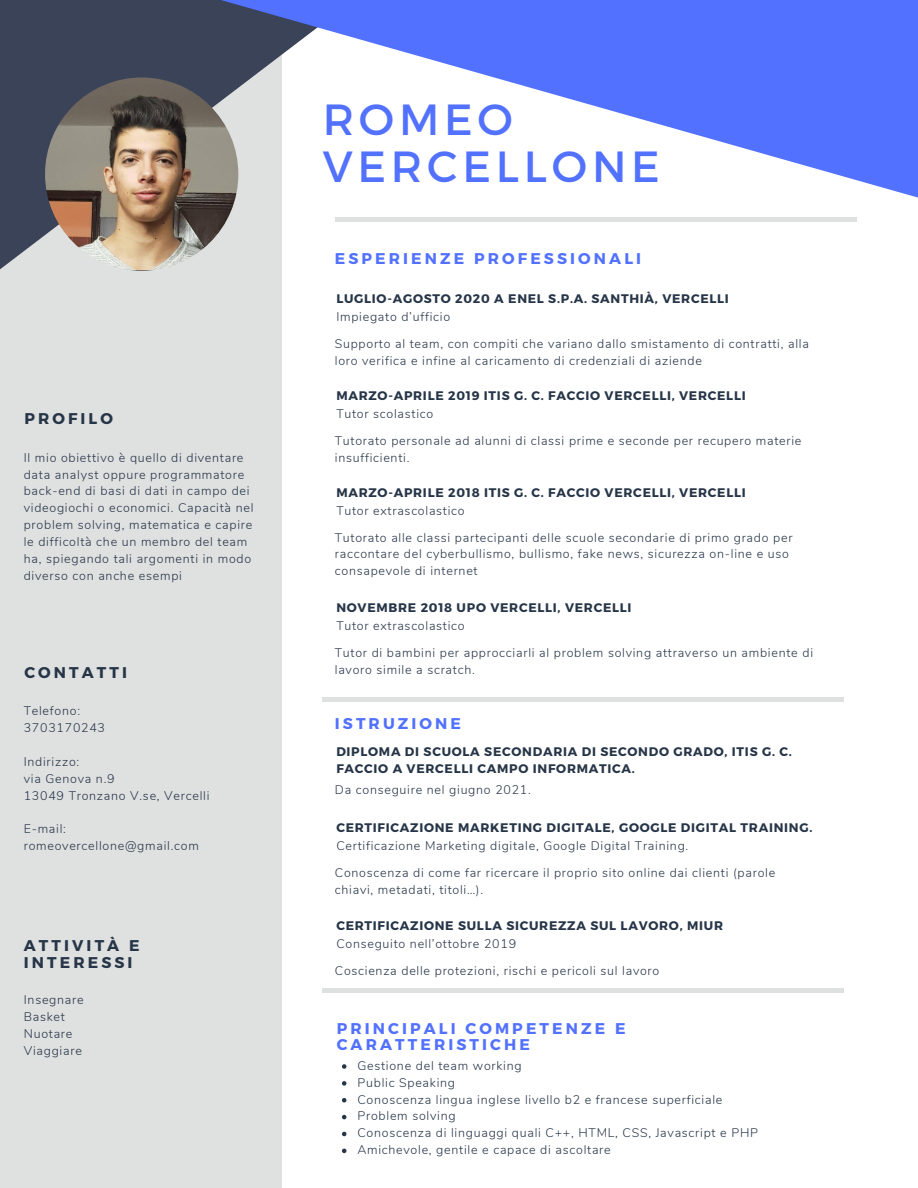
<style>
.page{position:relative;width:918px;height:1188px;background:#fff}
.page>*{position:absolute;margin:0;border:0;box-sizing:border-box;transform-origin:0 0}
.t1{font:43.65px/47.2px "Montserrat";letter-spacing:.11em;color:#5271ff}
.t2{font:700 15.6px/16.8px "Montserrat";letter-spacing:.2em;color:#5271ff}
.t3{font:700 15.6px/16.8px "Montserrat";letter-spacing:.2em;color:#263547}
.t4{font:300 12.45px/16.8px "Nunito";letter-spacing:.06em;color:#263547}
.t5{font:700 12.45px/16.8px "Montserrat";letter-spacing:.06em;color:#263547}
</style>
<div class="page">
<div style="left:0;top:0;width:282px;height:1188px;background:#dfe0e0"></div>
<svg style="left:342px;top:1064px;width:4px;height:5px"></svg>
<svg style="left:342px;top:1081px;width:4px;height:5px"></svg>
<svg style="left:342px;top:1098px;width:4px;height:4px"></svg>
<svg style="left:342px;top:1115px;width:4px;height:4px"></svg>
<svg style="left:342px;top:1132px;width:4px;height:4px"></svg>
<svg style="left:342px;top:1149px;width:4px;height:4px"></svg>
<svg style="left:0;top:241px;width:212px;height:30px"></svg>
<img style="left:45px;top:77px;width:193px;height:194px;border-radius:50%">
<svg style="left:0;top:0;width:918px;height:241px"></svg>
<hr style="left:323px;top:697px;width:521px;height:4px;background:#dfe0e0">
<div style="left:323px;top:988px;width:521px;height:5px;background:#dfe0e0"></div>
<p class="t3" style="left:24px;top:410px;width:90px">PROFILO</p>
<p class="t4" style="left:24px;top:449px;width:231px">Il mio obiettivo è quello di diventare data analyst oppure programmatore back-end di basi di dati in campo dei videogiochi o economici. Capacità nel problem solving, matematica e capire le difficoltà che un membro del team ha, spiegando tali argomenti in modo diverso con anche esempi</p>
<p class="t3" style="left:24px;top:663px;width:104px">CONTATTI</p>
<p class="t4" style="left:24px;top:703px;width:58px">Telefono:</p>
<p class="t4" style="left:24px;top:720px;width:83px">3703170243</p>
<p class="t4" style="left:24px;top:753px;width:57px">Indirizzo:</p>
<p class="t4" style="left:24px;top:770px;width:92px">via Genova n.9</p>
<p class="t4" style="left:24px;top:787px;width:187px">13049 Tronzano V.se, Vercelli</p>
<p class="t4" style="left:24px;top:821px;width:44px">E-mail:</p>
<p class="t4" style="left:24px;top:838px;width:177px">romeovercellone@gmail.com</p>
<p class="t3" style="left:24px;top:936px;width:117px">ATTIVITÀ E<br>INTERESSI</p>
<p class="t4" style="left:24px;top:991px;width:61px">Insegnare</p>
<p class="t4" style="left:24px;top:1008px;width:43px">Basket</p>
<p class="t4" style="left:24px;top:1025px;width:50px">Nuotare</p>
<p class="t4" style="left:24px;top:1042px;width:60px">Viaggiare</p>
<p class="t1" style="left:323px;top:93px;width:339px">ROMEO<br>VERCELLONE</p>
<p class="t2" style="left:335px;top:249px;width:308px">ESPERIENZE PROFESSIONALI</p>
<p class="t5" style="left:336px;top:290px;width:394px">LUGLIO-AGOSTO 2020 A ENEL S.P.A. SANTHIÀ, VERCELLI</p>
<p class="t4" style="left:336px;top:309px;width:115px">Impiegato d’ufficio</p>
<p class="t4" style="left:335px;top:336px;width:476px">Supporto al team, con compiti che variano dallo smistamento di contratti, alla loro verifica e infine al caricamento di credenziali di aziende</p>
<p class="t5" style="left:336px;top:386px;width:411px">MARZO-APRILE 2019 ITIS G. C. FACCIO VERCELLI, VERCELLI</p>
<p class="t4" style="left:336px;top:405px;width:98px">Tutor scolastico</p>
<p class="t4" style="left:335px;top:432px;width:468px">Tutorato personale ad alunni di classi prime e seconde per recupero materie insufficienti.</p>
<p class="t5" style="left:336px;top:483px;width:411px">MARZO-APRILE 2018 ITIS G. C. FACCIO VERCELLI, VERCELLI</p>
<p class="t4" style="left:336px;top:502px;width:130px">Tutor extrascolastico</p>
<p class="t4" style="left:335px;top:529px;width:459px">Tutorato alle classi partecipanti delle scuole secondarie di primo grado per raccontare del cyberbullismo, bullismo, fake news, sicurezza on-line e uso consapevole di internet</p>
<p class="t5" style="left:336px;top:599px;width:297px">NOVEMBRE 2018 UPO VERCELLI, VERCELLI</p>
<p class="t4" style="left:336px;top:618px;width:130px">Tutor extrascolastico</p>
<p class="t4" style="left:335px;top:645px;width:480px">Tutor di bambini per approcciarli al problem solving attraverso un ambiente di lavoro simile a scratch.</p>
<p class="t2" style="left:335px;top:714px;width:128px">ISTRUZIONE</p>
<p class="t5" style="left:336px;top:743px;width:457px">DIPLOMA DI SCUOLA SECONDARIA DI SECONDO GRADO, ITIS G. C.<br>FACCIO A VERCELLI CAMPO INFORMATICA.</p>
<p class="t4" style="left:335px;top:782px;width:198px">Da conseguire nel giugno 2021.</p>
<p class="t5" style="left:336px;top:819px;width:478px">CERTIFICAZIONE MARKETING DIGITALE, GOOGLE DIGITAL TRAINING.</p>
<p class="t4" style="left:336px;top:838px;width:354px">Certificazione Marketing digitale, Google Digital Training.</p>
<p class="t4" style="left:335px;top:865px;width:442px">Conoscenza di come far ricercare il proprio sito online dai clienti (parole chiavi, metadati, titoli…).</p>
<p class="t5" style="left:336px;top:916px;width:388px">CERTIFICAZIONE SULLA SICUREZZA SUL LAVORO, MIUR</p>
<p class="t4" style="left:336px;top:935px;width:181px">Conseguito nell’ottobre 2019</p>
<p class="t4" style="left:335px;top:962px;width:326px">Coscienza delle protezioni, rischi e pericoli sul lavoro</p>
<p class="t2" style="left:337px;top:1019px;width:290px">PRINCIPALI COMPETENZE E<br>CARATTERISTICHE</p>
<p class="t4" style="left:358px;top:1057px;width:166px">Gestione del team working</p>
<p class="t4" style="left:358px;top:1074px;width:99px">Public Speaking</p>
<p class="t4" style="left:358px;top:1091px;width:366px">Conoscenza lingua inglese livello b2 e francese superficiale</p>
<p class="t4" style="left:358px;top:1108px;width:100px">Problem solving</p>
<p class="t4" style="left:358px;top:1125px;width:402px">Conoscenza di linguaggi quali C++, HTML, CSS, Javascript e PHP</p>
<p class="t4" style="left:358px;top:1142px;width:255px">Amichevole, gentile e capace di ascoltare</p>
</div>
